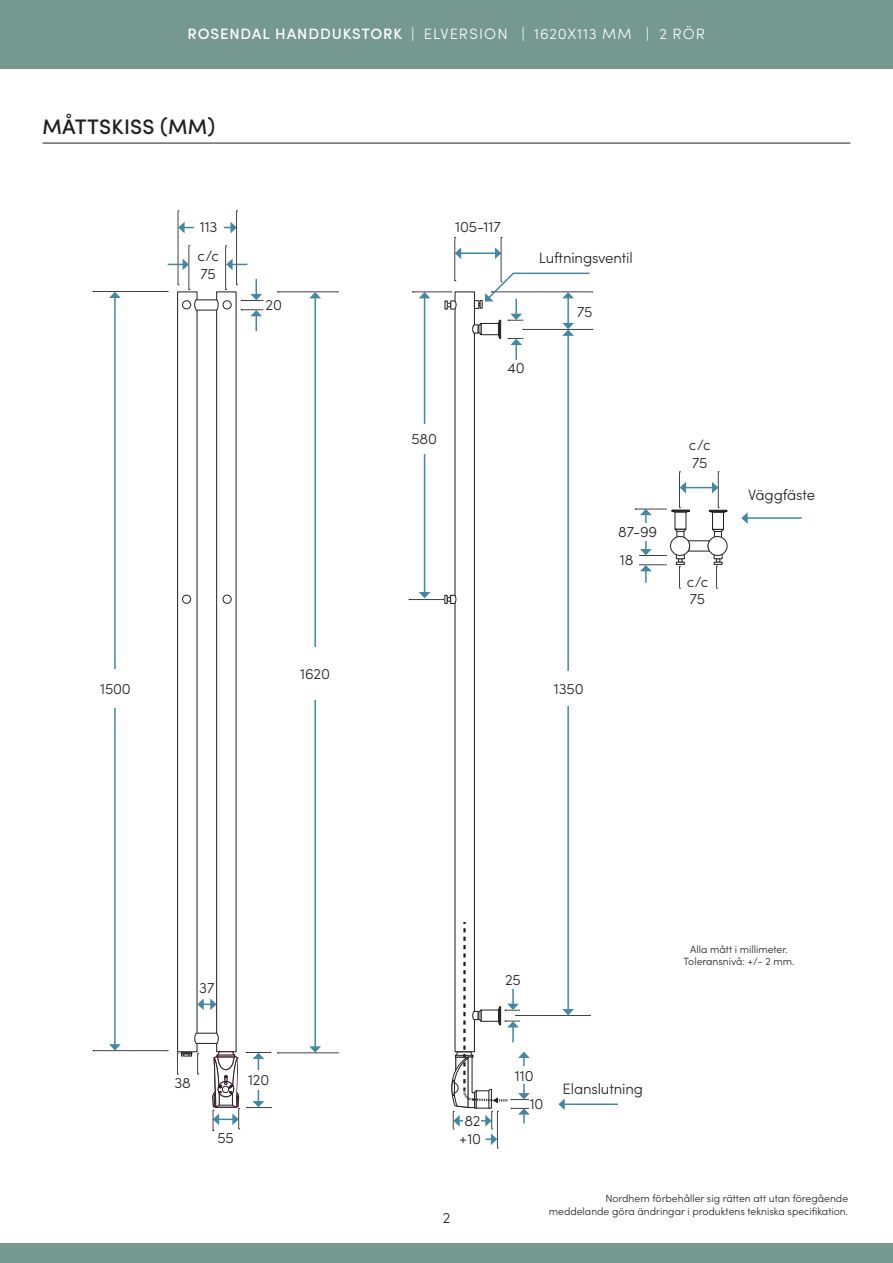
<style>
.page{position:relative;width:893px;height:1263px;background:#fff}
.page>*{position:absolute;margin:0;border:0;box-sizing:border-box;transform-origin:0 0}
.sid_2_h2_blå_med_lin{font:500 21px "Sofia Pro";letter-spacing:.01em;color:#231f20}
.sid_2_h2_högerställd{font:300 15px "Sofia Pro";letter-spacing:-.01em;color:#231f20}
.sid_2_h2{font:300 15px "Sofia Pro";letter-spacing:.06em;color:#fff}
.t1{font:300 10.5px/12.6px "Sofia Pro";color:#231f20;text-align:right}
.s1{font-weight:500}
</style>
<div class="page">
<hr style="left:43px;top:143px;width:807px;height:1px;background:#231f20">
<hr style="left:747px;top:517px;width:55px;height:2px;background:#4287a3">
<svg style="left:741px;top:512px;width:7px;height:12px"></svg>
<hr style="left:567px;top:335px;width:2px;height:675px;background:#4287a3">
<hr style="left:424px;top:298px;width:1px;height:295px;background:#4287a3">
<hr style="left:114px;top:297px;width:2px;height:748px;background:#4287a3">
<div style="left:552px;top:672px;width:34px;height:34px;background:#fff"></div>
<div style="left:407px;top:424px;width:34px;height:30px;background:#fff"></div>
<div style="left:99px;top:669px;width:34px;height:39px;background:#fff"></div>
<svg style="left:93px;top:1044px;width:75px;height:7px"></svg>
<svg style="left:639px;top:565px;width:27px;height:18px"></svg>
<hr style="left:460px;top:252px;width:36px;height:2px;background:#4287a3">
<hr style="left:184px;top:227px;width:47px;height:1px;background:#4287a3">
<svg style="left:241px;top:310px;width:22px;height:21px"></svg>
<hr style="left:645px;top:514px;width:2px;height:36px;background:#4287a3">
<svg style="left:639px;top:549px;width:27px;height:7px"></svg>
<svg style="left:455px;top:237px;width:6px;height:44px"></svg>
<div style="left:0;top:0;width:893px;height:68px;background:#75998f"></div>
<div style="left:0;top:1244px;width:893px;height:19px;background:#75998f"></div>
<div style="left:194px;top:214px;width:30px;height:25px;background:#fff"></div>
<div style="left:615px;top:523px;width:45px;height:17px;background:#fff"></div>
<svg style="left:177px;top:1051px;width:22px;height:24px"></svg>
<div style="left:177px;top:291px;width:20px;height:761px;border:1px solid #231f20"></div>
<div style="left:216px;top:291px;width:20px;height:761px;border:1px solid #231f20"></div>
<svg style="left:194px;top:1033px;width:25px;height:11px"></svg>
<div style="left:223px;top:300px;width:9px;height:9px;border:1px solid #231f20;border-radius:50%"></div>
<div style="left:182px;top:595px;width:9px;height:9px;border:1px solid #231f20;border-radius:50%"></div>
<div style="left:223px;top:595px;width:9px;height:9px;border:1px solid #231f20;border-radius:50%"></div>
<div style="left:455px;top:291px;width:20px;height:761px;border:1px solid #231f20"></div>
<svg style="left:412px;top:292px;width:45px;height:18px"></svg>
<svg style="left:472px;top:237px;width:121px;height:123px"></svg>
<svg style="left:409px;top:592px;width:48px;height:12px"></svg>
<div style="left:714px;top:529px;width:8px;height:9px;border:1px solid #231f20"></div>
<div style="left:712px;top:511px;width:12px;height:19px;border:1px solid #231f20"></div>
<svg style="left:712px;top:527px;width:12px;height:5px"></svg>
<svg style="left:674px;top:528px;width:13px;height:4px"></svg>
<svg style="left:635px;top:472px;width:93px;height:43px"></svg>
<svg style="left:676px;top:540px;width:47px;height:49px"></svg>
<div style="left:708px;top:536px;width:19px;height:19px;background:#fff;border-radius:50%"></div>
<div style="left:708px;top:536px;width:19px;height:20px;border:1px solid #231f20;border-radius:50%"></div>
<div style="left:670px;top:536px;width:20px;height:19px;background:#fff;border-radius:50%"></div>
<div style="left:670px;top:536px;width:20px;height:20px;border:1px solid #231f20;border-radius:50%"></div>
<svg style="left:225px;top:211px;width:38px;height:90px"></svg>
<svg style="left:93px;top:211px;width:126px;height:100px"></svg>
<hr style="left:258px;top:1058px;width:1px;height:44px;background:#4287a3">
<svg style="left:197px;top:998px;width:20px;height:12px"></svg>
<hr style="left:314px;top:298px;width:2px;height:749px;background:#4287a3">
<div style="left:294px;top:647px;width:42px;height:53px;background:#fff"></div>
<svg style="left:277px;top:292px;width:61px;height:6px"></svg>
<svg style="left:246px;top:1052px;width:25px;height:7px"></svg>
<svg style="left:247px;top:1101px;width:24px;height:7px"></svg>
<svg style="left:277px;top:1046px;width:61px;height:7px"></svg>
<div style="left:246px;top:1070px;width:25px;height:19px;background:#fff"></div>
<svg style="left:212px;top:1051px;width:28px;height:80px"></svg>
<div style="left:222px;top:1086px;width:7px;height:6px;background:#fff;border-radius:50%"></div>
<div style="left:222px;top:1086px;width:7px;height:7px;border:1px solid #231f20;border-radius:50%"></div>
<hr style="left:564px;top:1103px;width:54px;height:2px;background:#4287a3">
<svg style="left:451px;top:920px;width:139px;height:228px"></svg>
<p class="sid_2_h2" style="left:188px;top:23px;width:519px"><span class="s1">ROSENDAL HANDDUKSTORK</span> | ELVERSION | 1620X113 MM | 2 RÖR</p>
<p class="sid_2_h2_blå_med_lin" style="left:43px;top:111px;width:174px">MÅTTSKISS (MM)</p>
<p class="sid_2_h2_högerställd" style="left:200px;top:216px;width:19px">113</p>
<p class="sid_2_h2_högerställd" style="left:455px;top:216px;width:47px">105-117</p>
<p class="sid_2_h2_högerställd" style="left:197px;top:245px;width:23px">c/c</p>
<p class="sid_2_h2_högerställd" style="left:201px;top:263px;width:17px">75</p>
<p class="sid_2_h2_högerställd" style="left:539px;top:247px;width:95px">Luftningsventil</p>
<p class="sid_2_h2_högerställd" style="left:266px;top:294px;width:18px">20</p>
<p class="sid_2_h2_högerställd" style="left:577px;top:301px;width:17px">75</p>
<p class="sid_2_h2_högerställd" style="left:507px;top:357px;width:19px">40</p>
<p class="sid_2_h2_högerställd" style="left:411px;top:428px;width:27px">580</p>
<p class="sid_2_h2_högerställd" style="left:689px;top:434px;width:23px">c/c</p>
<p class="sid_2_h2_högerställd" style="left:692px;top:452px;width:17px">75</p>
<p class="sid_2_h2_högerställd" style="left:748px;top:484px;width:68px">Väggfäste</p>
<p class="sid_2_h2_högerställd" style="left:618px;top:521px;width:41px">87-99</p>
<p class="sid_2_h2_högerställd" style="left:620px;top:549px;width:15px">18</p>
<p class="sid_2_h2_högerställd" style="left:687px;top:571px;width:23px">c/c</p>
<p class="sid_2_h2_högerställd" style="left:690px;top:587px;width:17px">75</p>
<p class="sid_2_h2_högerställd" style="left:300px;top:663px;width:31px">1620</p>
<p class="sid_2_h2_högerställd" style="left:100px;top:678px;width:32px">1500</p>
<p class="sid_2_h2_högerställd" style="left:554px;top:678px;width:31px">1350</p>
<p class="sid_2_h2_högerställd" style="left:199px;top:977px;width:17px">37</p>
<p class="sid_2_h2_högerställd" style="left:505px;top:969px;width:17px">25</p>
<p class="sid_2_h2_högerställd" style="left:175px;top:1072px;width:18px">38</p>
<p class="sid_2_h2_högerställd" style="left:248px;top:1069px;width:23px">120</p>
<p class="sid_2_h2_högerställd" style="left:515px;top:1065px;width:20px">110</p>
<p class="sid_2_h2_högerställd" style="left:464px;top:1109px;width:18px">82</p>
<p class="sid_2_h2_högerställd" style="left:218px;top:1127px;width:18px">55</p>
<p class="sid_2_h2_högerställd" style="left:460px;top:1128px;width:23px">+10</p>
<p class="sid_2_h2_högerställd" style="left:530px;top:1093px;width:15px">10</p>
<p class="sid_2_h2_högerställd" style="left:563px;top:1078px;width:82px">Elanslutning</p>
<p class="t1" style="left:690px;top:942px;width:99px">Alla mått i millimeter.</p>
<p class="t1" style="left:683px;top:954px;width:113px">Toleransnivå: +/- 2 mm.</p>
<h2 class="sid_2_h2_högerställd" style="left:443px;top:1207px;width:9px">2</h2>
<p class="t1" style="left:549px;top:1191px;width:301px">Nordhem förbehåller sig rätten att utan föregående meddelande göra ändringar i produktens tekniska specifikation.</p>
</div>
